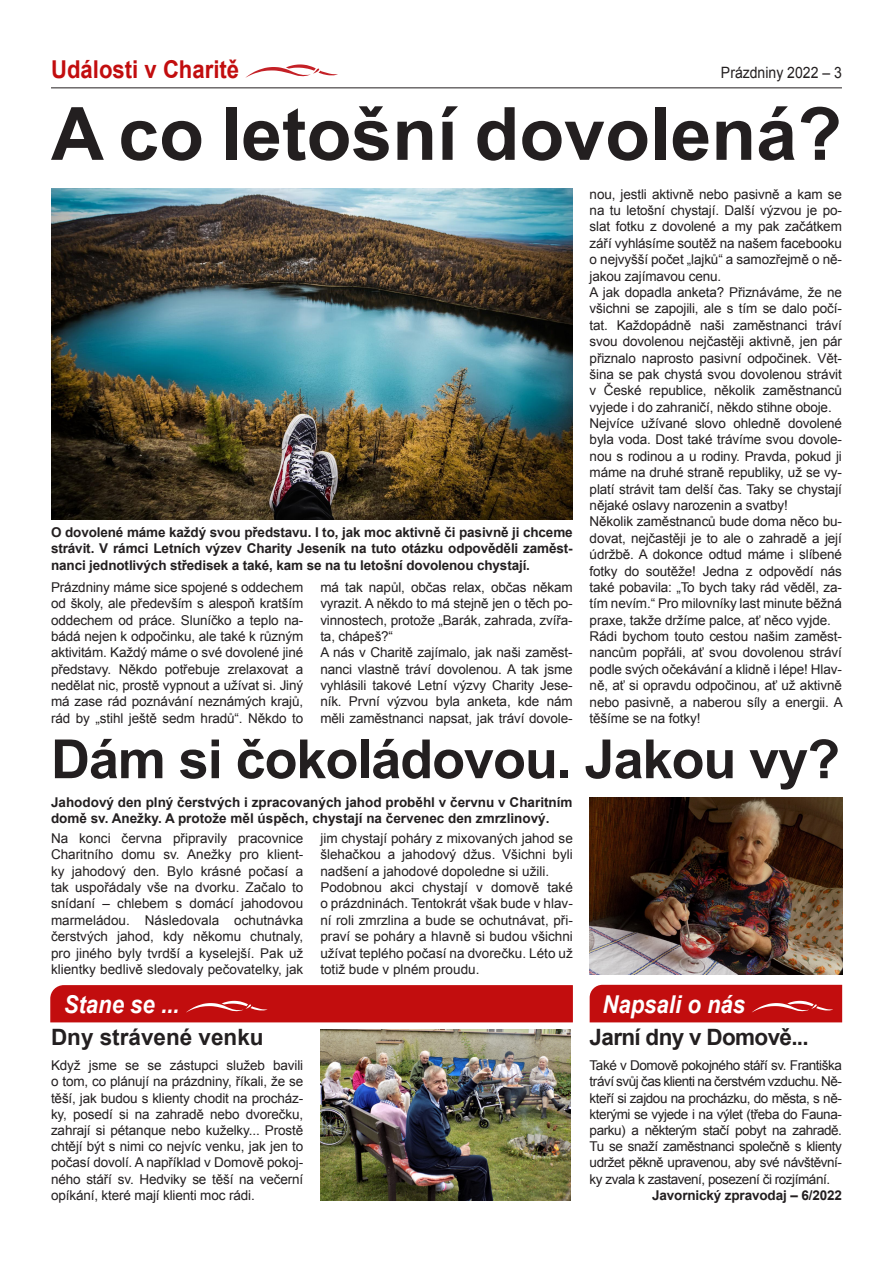
<style>
.page{position:relative;width:893px;height:1263px;background:#fff}
.page>*{position:absolute;margin:0;border:0;box-sizing:border-box;transform-origin:0 0}
.t1{font:700 73.5px "Arial";color:#231f20}
.t2{font:700 54px "Arial";letter-spacing:-.02em;color:#231f20}
.t3{font:italic 700 24.6px "Arial";color:#fff;scale:.9 1}
.t4{font:700 24.6px "Arial";color:#c20d0e;scale:.9 1}
.t5{font:700 22.5px "Arial";letter-spacing:-.03em;color:#231f20}
.t6{font:700 22.5px "Arial";color:#231f20}
.t7{font:15.6px "Arial";color:#231f20;scale:.9 1}
.t8{font:13.5px/16.4px "Arial";letter-spacing:-.01em;color:#231f20;text-align:justify}
.t9{font:700 13.5px/16.2px "Arial";color:#231f20;text-align:justify}
</style>
<div class="page">
<svg style="left:50px;top:985px;width:523px;height:38px;background:#c31415"></svg>
<svg style="left:245px;top:64px;width:93px;height:14px"></svg>
<hr style="left:51px;top:87px;width:791px;height:1px;background:#231f20">
<img style="left:51px;top:189px;width:522px;height:331px">
<img style="left:589px;top:797px;width:253px;height:177px">
<img style="left:320px;top:1029px;width:251px;height:171px">
<div style="left:590px;top:985px;width:252px;height:37px;background:#c20d0e"></div>
<p class="t4" style="left:51px;top:53px;width:211px">Události v Charitě</p>
<p class="t7" style="left:721px;top:62px;width:136px">Prázdniny 2022 – 3</p>
<p class="t1" style="left:51px;top:85px;width:792px">A co letošní dovolená?</p>
<p class="t9" style="left:51px;top:525px;width:523px">O dovolené máme každý svou představu. I to, jak moc aktivně či pasivně ji chceme strávit. V rámci Letních výzev Charity Jeseník na tuto otázku odpověděli zaměst&shy;nanci jednotlivých středisek a také, kam se na tu letošní dovolenou chystají.</p>
<p class="t8" style="left:51px;top:579px;width:254px">Prázdniny máme sice spojené s oddechem od školy, ale především s alespoň kratším oddechem od práce. Sluníčko a teplo na&shy;bádá nejen k odpočinku, ale také k různým aktivitám. Každý máme o své dovolené jiné představy. Někdo potřebuje zrelaxovat a nedělat nic, prostě vypnout a užívat si. Jiný má zase rád poznávání neznámých krajů, rád by „stihl ještě sedm hradů“. Někdo to</p>
<p class="t8" style="left:320px;top:579px;width:254px">má tak napůl, občas relax, občas někam vyrazit. A někdo to má stejně jen o těch po&shy;vinnostech, protože „Barák, zahrada, zvířa&shy;ta, chápeš?“</p>
<p class="t8" style="left:320px;top:644px;width:254px">A nás v Charitě zajímalo, jak naši zaměst&shy;nanci vlastně tráví dovolenou. A tak jsme vyhlásili takové Letní výzvy Charity Jese&shy;ník. První výzvou byla anketa, kde nám měli zaměstnanci napsat, jak tráví dovole-</p>
<p class="t8" style="left:590px;top:186px;width:254px">nou, jestli aktivně nebo pasivně a kam se na tu letošní chystají. Další výzvou je po&shy;slat fotku z dovolené a my pak začátkem září vyhlásíme soutěž na našem facebooku o nejvyšší počet „lajků“ a samozřejmě o ně&shy;jakou zajímavou cenu.</p>
<p class="t8" style="left:590px;top:284px;width:254px">A jak dopadla anketa? Přiznáváme, že ne všichni se zapojili, ale s tím se dalo počí&shy;tat. Každopádně naši zaměstnanci tráví svou dovolenou nejčastěji aktivně, jen pár přiznalo naprosto pasivní odpočinek. Vět&shy;šina se pak chystá svou dovolenou strávit v České republice, několik zaměstnanců vyjede i do zahraničí, někdo stihne oboje.</p>
<p class="t8" style="left:590px;top:415px;width:254px">Nejvíce užívané slovo ohledně dovolené byla voda. Dost také trávíme svou dovole&shy;nou s rodinou a u rodiny. Pravda, pokud ji máme na druhé straně republiky, už se vy&shy;platí strávit tam delší čas. Taky se chystají nějaké oslavy narozenin a svatby!</p>
<p class="t8" style="left:590px;top:514px;width:254px">Několik zaměstnanců bude doma něco bu&shy;dovat, nejčastěji je to ale o zahradě a její údržbě. A dokonce odtud máme i slíbené fotky do soutěže! Jedna z odpovědí nás také pobavila: „To bych taky rád věděl, za&shy;tím nevím.“ Pro milovníky last minute běžná praxe, takže držíme palce, ať něco vyjde.</p>
<p class="t8" style="left:590px;top:628px;width:254px">Rádi bychom touto cestou našim zaměst&shy;nancům popřáli, ať svou dovolenou stráví podle svých očekávání a klidně i lépe! Hlav&shy;ně, ať si opravdu odpočinou, ať už aktivně nebo pasivně, a naberou síly a energii. A těšíme se na fotky!</p>
<p class="t2" style="left:51px;top:723px;width:791px">Dám si čokoládovou. Jakou vy?</p>
<p class="t9" style="left:51px;top:795px;width:523px">Jahodový den plný čerstvých i zpracovaných jahod proběhl v červnu v Charitním domě sv. Anežky. A protože měl úspěch, chystají na červenec den zmrzlinový.</p>
<p class="t8" style="left:51px;top:830px;width:254px">Na konci června připravily pracovnice Charitního domu sv. Anežky pro klient&shy;ky jahodový den. Bylo krásné počasí a tak uspořádaly vše na dvorku. Začalo to snídaní – chlebem s domácí jahodovou marmeládou. Následovala ochutnávka čerstvých jahod, kdy někomu chutnaly, pro jiného byly tvrdší a kyselejší. Pak už klientky bedlivě sledovaly pečovatelky, jak</p>
<p class="t8" style="left:320px;top:830px;width:254px">jim chystají poháry z mixovaných jahod se šlehačkou a jahodový džus. Všichni byli nadšení a jahodové dopoledne si užili.</p>
<p class="t8" style="left:320px;top:879px;width:254px">Podobnou akci chystají v domově také o prázdninách. Tentokrát však bude v hlav&shy;ní roli zmrzlina a bude se ochutnávat, při&shy;praví se poháry a hlavně si budou všichni užívat teplého počasí na dvorečku. Léto už totiž bude v plném proudu.</p>
<p class="t3" style="left:64px;top:988px;width:130px">Stane se ...</p>
<p class="t6" style="left:51px;top:1022px;width:214px">Dny strávené venku</p>
<p class="t8" style="left:51px;top:1057px;width:254px">Když jsme se se zástupci služeb bavili o tom, co plánují na prázdniny, říkali, že se těší, jak budou s klienty chodit na procház&shy;ky, posedí si na zahradě nebo dvorečku, zahrají si pétanque nebo kuželky... Prostě chtějí být s nimi co nejvíc venku, jak jen to počasí dovolí. A například v Domově pokoj&shy;ného stáří sv. Hedviky se těší na večerní opíkání, které mají klienti moc rádi.</p>
<p class="t3" style="left:602px;top:988px;width:160px">Napsali o nás</p>
<p class="t5" style="left:590px;top:1022px;width:221px">Jarní dny v Domově...</p>
<p class="t8" style="left:590px;top:1057px;width:254px">Také v Domově pokojného stáří sv. Františka tráví svůj čas klienti na čerstvém vzduchu. Ně&shy;kteří si zajdou na procházku, do města, s ně&shy;kterými se vyjede i na výlet (třeba do Fauna&shy;parku) a některým stačí pobyt na zahradě.<br>Tu se snaží zaměstnanci společně s klienty udržet pěkně upravenou, aby své návštěvní&shy;ky zvala k zastavení, posezení či rozjímání.</p>
<p class="t9" style="left:652px;top:1187px;width:191px">Javornický zpravodaj – 6/2022</p>
</div>
